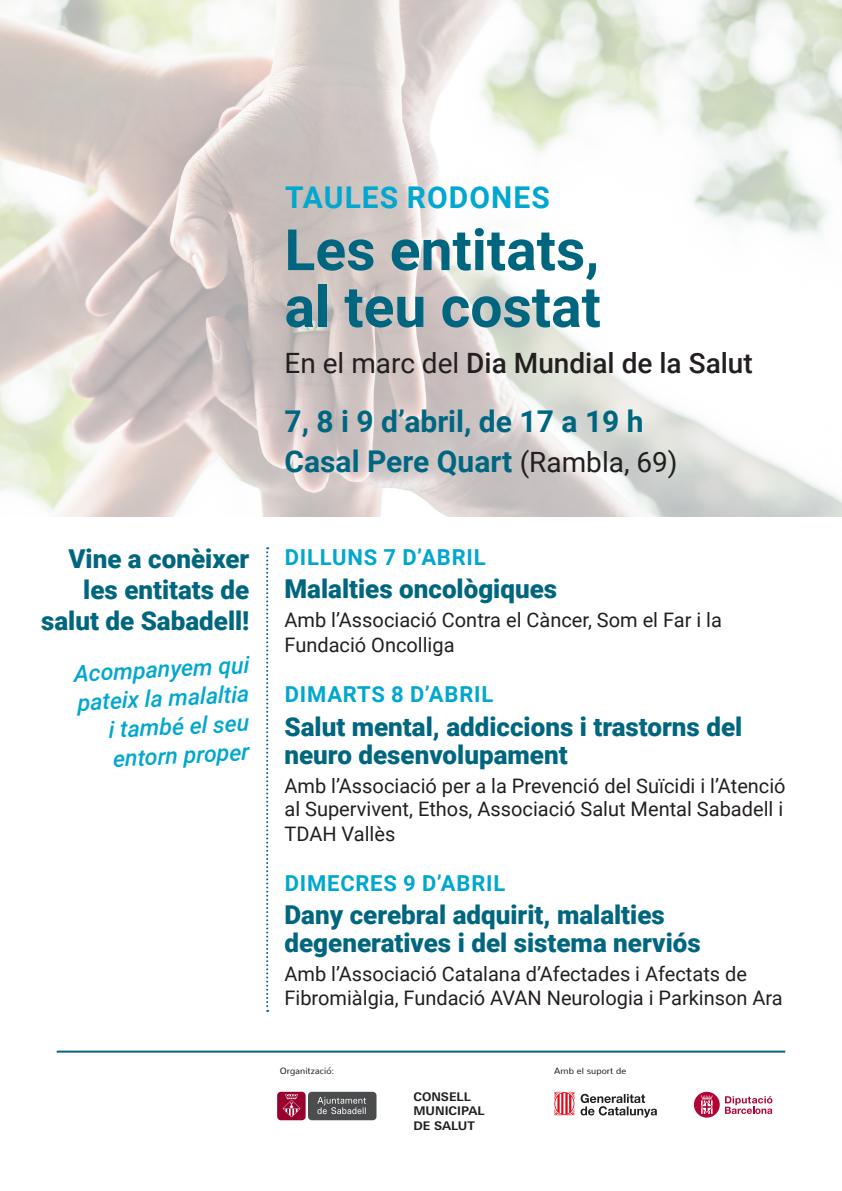
<style>
.page{position:relative;width:842px;height:1191px;background:#fff}
.page>*{position:absolute;margin:0;border:0;box-sizing:border-box;transform-origin:0 0}
.t1{font:700 57px "Roboto";color:#006680}
.t2{font:700 30px "Roboto";color:#006680}
.t3{font:700 30px "Roboto";letter-spacing:.035em;color:#00a7cf}
.t4{font:500 28px "Roboto";color:#231f20}
.t5{font:900 26px/28px "Roboto";color:#006680}
.t6{font:italic 500 23px/29px "Roboto";color:#00a7cf}
.t7{font:700 22px "Roboto";letter-spacing:.035em;color:#00a7cf}
.t8{font:20px/25px "Roboto";color:#231f20}
.t9{font:700 12px "Univers Next Pro";color:#231f20}
.t10{font:9px "Nunito";letter-spacing:.01em;color:#231f20}
.s1{font-weight:400}
.s2{font-weight:400;font-size:28px;color:#231f20}
</style>
<div class="page">
<img style="left:0;top:0;width:842px;height:516px">
<div style="left:308px;top:1091px;width:68px;height:29px;background:#4b4c4d;border-radius:4px"></div>
<div style="left:277px;top:1091px;width:29px;height:29px;background:#98012d;border-radius:4px"></div>
<svg style="left:283px;top:1094px;width:17px;height:23px"></svg>
<svg style="left:317px;top:1097px;width:49px;height:17px"></svg>
<svg style="left:694px;top:1091px;width:78px;height:26px"></svg>
<svg style="left:554px;top:1091px;width:103px;height:26px"></svg>
<hr style="left:57px;top:1050px;width:728px;height:2px;background:#006680">
<svg style="left:266px;top:547px;width:2px;height:465px"></svg>
<p class="t5" style="left:41px;top:542px;width:210px;line-height:31px;text-align:right">Vine a conèixer les entitats de salut de Sabadell!</p>
<p class="t6" style="left:73px;top:658px;width:177px;rotate:-3deg">Acompanyem qui pateix la malaltia</p>
<p class="t6" style="left:107px;top:714px;width:142px;rotate:-3deg">i també el seu</p>
<p class="t6" style="left:112px;top:743px;width:138px;rotate:-3deg">entorn proper</p>
<p class="t3" style="left:285px;top:176px;width:266px">TAULES RODONES</p>
<p class="t1" style="left:284px;top:210px;width:316px">Les entitats,</p>
<p class="t1" style="left:284px;top:267px;width:318px">al teu costat</p>
<p class="t4" style="left:284px;top:343px;width:470px"><span class="s1">En el marc del</span> Dia Mundial de la Salut</p>
<p class="t2" style="left:284px;top:401px;width:361px">7, 8 i 9 d’abril, de 17 a 19 h</p>
<p class="t2" style="left:284px;top:440px;width:395px">Casal Pere Quart <span class="s2">(Rambla, 69)</span></p>
<p class="t7" style="left:285px;top:541px;width:202px">DILLUNS 7 D’ABRIL</p>
<p class="t5" style="left:284px;top:574px;width:274px">Malalties oncològiques</p>
<p class="t8" style="left:284px;top:607px;width:439px">Amb l’Associació Contra el Càncer, Som el Far i la<br>Fundació Oncolliga</p>
<p class="t7" style="left:285px;top:679px;width:210px">DIMARTS 8 D’ABRIL</p>
<p class="t5" style="left:284px;top:711px;width:459px">Salut mental, addiccions i trastorns del neuro desenvolupament</p>
<p class="t8" style="left:284px;top:773px;width:503px;line-height:23px">Amb l’Associació per a la Prevenció del Suïcidi i l’Atenció al Supervivent, Ethos, Associació Salut Mental Sabadell i</p>
<p class="t8" style="left:284px;top:820px;width:112px">TDAH Vallès</p>
<p class="t7" style="left:285px;top:867px;width:222px">DIMECRES 9 D’ABRIL</p>
<p class="t5" style="left:284px;top:900px;width:418px">Dany cerebral adquirit, malalties degeneratives i del sistema nerviós</p>
<p class="t8" style="left:284px;top:961px;width:500px;line-height:24px">Amb l’Associació Catalana d’Afectades i Afectats de<br>Fibromiàlgia, Fundació AVAN Neurologia i Parkinson Ara</p>
<p class="t10" style="left:280px;top:1063px;width:56px">Organització:</p>
<p class="t9" style="left:413px;top:1089px;width:59px">CONSELL</p>
<p class="t9" style="left:413px;top:1103px;width:73px">MUNICIPAL</p>
<p class="t9" style="left:413px;top:1118px;width:63px">DE SALUT</p>
<p class="t10" style="left:554px;top:1063px;width:74px">Amb el suport de</p>
</div>
